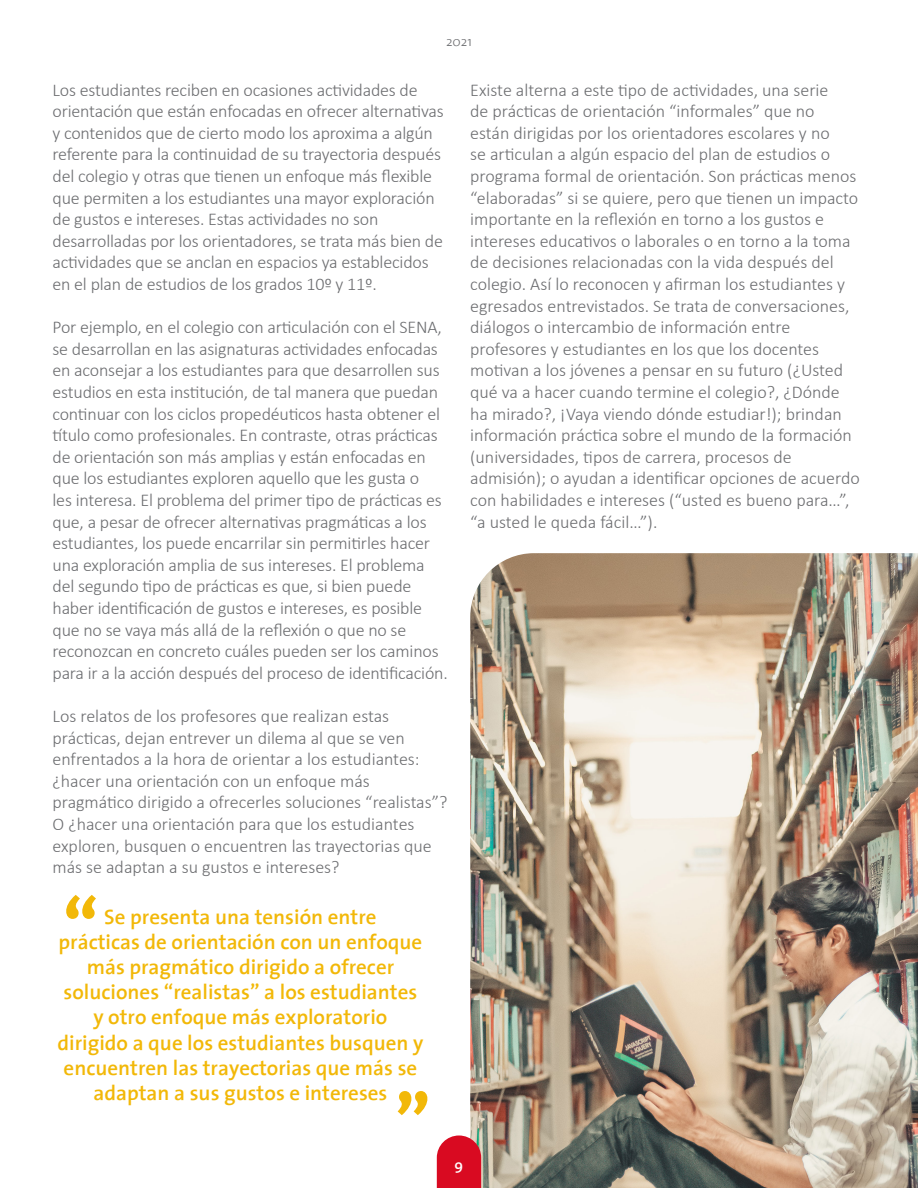
<style>
.page{position:relative;width:918px;height:1188px;background:#fff}
.page>*{position:absolute;margin:0;border:0;box-sizing:border-box;transform-origin:0 0}
.t1{font:800 67.5px "The Sans";color:#f2b808}
.Estilo_de_párrafo_1{font:600 21px/25.2px "The Sans";color:#f2b808;text-align:center}
.Estilo_de_párrafo_1-2{font:300 18px/21.6px "Calibri";letter-spacing:-.01em;color:#6c6d70}
.t2{font:600 15px "The Sans";color:#fff}
.t3{font:300 13.5px "The Sans";color:#6c6d70}
</style>
<div class="page">
<img style="left:470px;top:553px;width:448px;height:635px">
<svg style="left:437px;top:1136px;width:44px;height:52px;background:#d81b2f"></svg>
<p class="t3" style="left:446px;top:31px;width:27px">2021</p>
<p class="Estilo_de_párrafo_1-2" style="left:52px;top:79px;width:393px">Los estudiantes reciben en ocasiones actividades de orientación que están enfocadas en ofrecer alternativas y contenidos que de cierto modo los aproxima a algún referente para la continuidad de su trayectoria después del colegio y otras que tienen un enfoque más flexible que permiten a los estudiantes una mayor exploración de gustos e intereses. Estas actividades no son desarrolladas por los orientadores, se trata más bien de actividades que se anclan en espacios ya establecidos en el plan de estudios de los grados 10º y 11º.</p>
<p class="Estilo_de_párrafo_1-2" style="left:52px;top:316px;width:397px">Por ejemplo, en el colegio con articulación con el SENA, se desarrollan en las asignaturas actividades enfocadas en aconsejar a los estudiantes para que desarrollen sus estudios en esta institución, de tal manera que puedan continuar con los ciclos propedéuticos hasta obtener el título como profesionales. En contraste, otras prácticas de orientación son más amplias y están enfocadas en que los estudiantes exploren aquello que les gusta o<br>les interesa. El problema del primer tipo de prácticas es que, a pesar de ofrecer alternativas pragmáticas a los estudiantes, los puede encarrilar sin permitirles hacer una exploración amplia de sus intereses. El problema del segundo tipo de prácticas es que, si bien puede haber identificación de gustos e intereses, es posible que no se vaya más allá de la reflexión o que no se reconozcan en concreto cuáles pueden ser los caminos para ir a la acción después del proceso de identificación.</p>
<p class="Estilo_de_párrafo_1-2" style="left:52px;top:705px;width:396px">Los relatos de los profesores que realizan estas prácticas, dejan entrever un dilema al que se ven enfrentados a la hora de orientar a los estudiantes: ¿hacer una orientación con un enfoque más pragmático dirigido a ofrecerles soluciones “realistas”?<br>O ¿hacer una orientación para que los estudiantes exploren, busquen o encuentren las trayectorias que más se adaptan a su gustos e intereses?</p>
<p class="Estilo_de_párrafo_1" style="left:104px;top:903px;width:274px">Se presenta una tensión entre</p>
<p class="Estilo_de_párrafo_1" style="left:57px;top:928px;width:367px">prácticas de orientación con un enfoque más pragmático dirigido a ofrecer soluciones “realistas” a los estudiantes y otro enfoque más exploratorio dirigido a que los estudiantes busquen y encuentren las trayectorias que más se adaptan a sus gustos e intereses</p>
<p class="t1" style="left:63px;top:866px;width:37px">“</p>
<p class="t1" style="left:395px;top:1062px;width:37px">”</p>
<p class="Estilo_de_párrafo_1-2" style="left:470px;top:79px;width:391px">Existe alterna a este tipo de actividades, una serie<br>de prácticas de orientación “informales” que no<br>están dirigidas por los orientadores escolares y no<br>se articulan a algún espacio del plan de estudios o programa formal de orientación. Son prácticas menos “elaboradas” si se quiere, pero que tienen un impacto importante en la reflexión en torno a los gustos e intereses educativos o laborales o en torno a la toma de decisiones relacionadas con la vida después del colegio. Así lo reconocen y afirman los estudiantes y egresados entrevistados. Se trata de conversaciones, diálogos o intercambio de información entre profesores y estudiantes en los que los docentes motivan a los jóvenes a pensar en su futuro (¿Usted qué va a hacer cuando termine el colegio?, ¿Dónde ha mirado?, ¡Vaya viendo dónde estudiar!); brindan información práctica sobre el mundo de la formación (universidades, tipos de carrera, procesos de admisión); o ayudan a identificar opciones de acuerdo con habilidades e intereses (“usted es bueno para…”, “a usted le queda fácil…”).</p>
<p class="t2" style="left:455px;top:1152px;width:10px">9</p>
</div>
